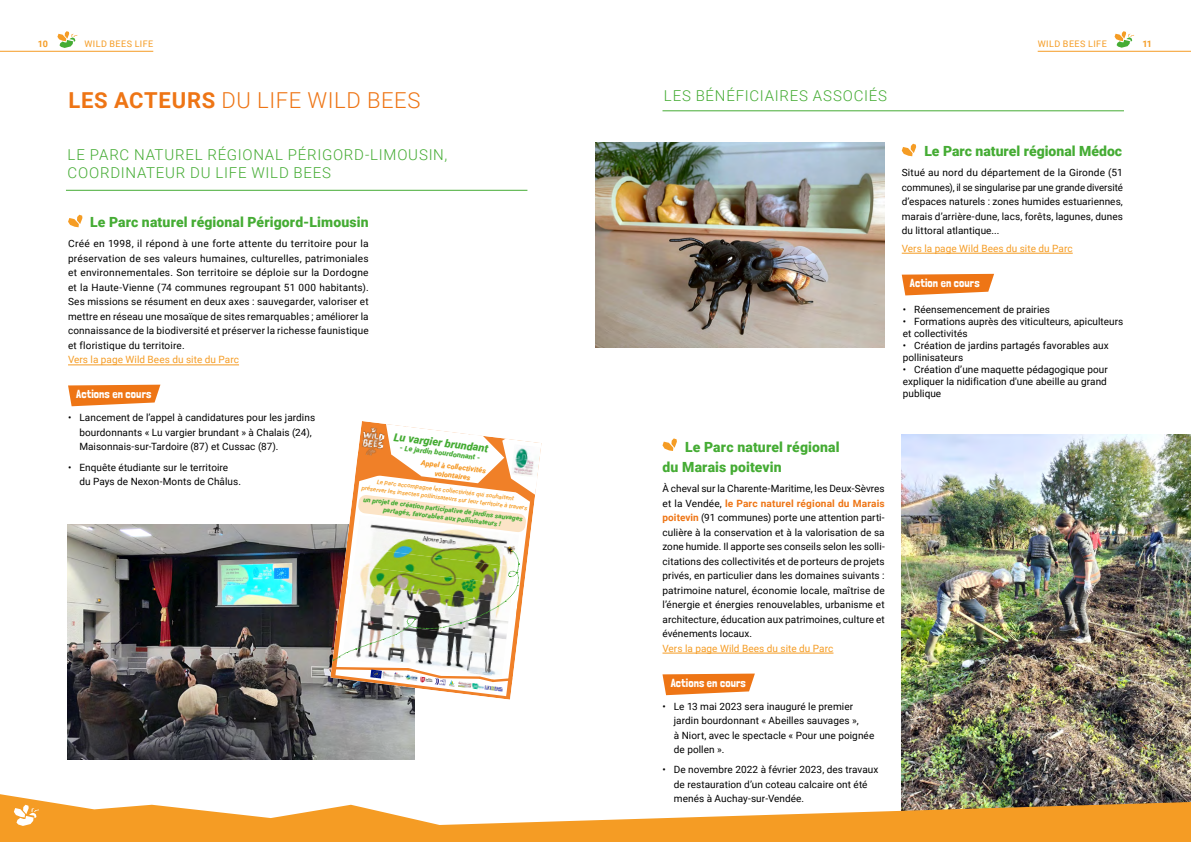
<style>
.page{position:relative;width:1191px;height:842px;background:#fff}
.page>*{position:absolute;margin:0;border:0;box-sizing:border-box;transform-origin:0 0}
.t1{font:300 22px "Roboto";letter-spacing:.03em;color:#ee7515}
.t2{font:300 15px/18px "Roboto";letter-spacing:.05em;color:#45ac34}
.t3{font:900 14px/20px "Roboto";letter-spacing:.01em;color:#45ac34}
.t4{font:11.7px "Londrina Solid";letter-spacing:.01em;color:#fff}
.t5{font:italic 900 10.9px "Roboto";color:#45ac34}
.t6{font:10px/14.5px "Roboto";letter-spacing:.005em;color:#000}
.t7{font:10px "Roboto";letter-spacing:.005em;color:#f59c24}
.t8{font:9px "Roboto";letter-spacing:.05em;color:#f59c24}
.t9{font:700 9px "Roboto";color:#f59c24}
.t10{font:italic 900 7.3px/8.8px "Roboto";color:#f59a28;text-align:center}
.t11{font:italic 900 7.3px "Roboto";color:#45ac34}
.t12{font:italic 900 6.7px/8px "Roboto";color:#45ac34;text-align:center}
.t13{font:italic 500 6.1px/8px "Roboto";color:#f59c24;text-align:center}
.s1{font-weight:700}
.s2{font-weight:700;color:#ee7515}
</style>
<div class="page">
<hr style="left:0;top:51px;width:153px;height:1px;background:#f59c24">
<hr style="left:1037px;top:51px;width:154px;height:1px;background:#f59c24">
<svg style="left:57px;top:31px;width:20px;height:17px"></svg>
<svg style="left:1114px;top:31px;width:20px;height:17px"></svg>
<img style="left:901px;top:434px;width:290px;height:360px">
<img style="left:595px;top:143px;width:289px;height:204px">
<hr style="left:68px;top:365px;width:171px;height:1px;background:#f59c24">
<svg style="left:68px;top:215px;width:14px;height:12px"></svg>
<svg style="left:68px;top:385px;width:92px;height:21px;background:#f08632"></svg>
<img style="left:68px;top:524px;width:346px;height:235px">
<svg style="left:330px;top:421px;width:181px;height:279px"></svg>
<svg style="left:335px;top:473px;width:196px;height:223px"></svg>
<svg style="left:331px;top:667px;width:181px;height:23px"></svg>
<img style="left:484px;top:685px;width:19px;height:7px">
<img style="left:356px;top:533px;width:161px;height:12px">
<img style="left:342px;top:661px;width:160px;height:17px">
<img style="left:333px;top:545px;width:189px;height:116px">
<svg style="left:355px;top:424px;width:186px;height:109px"></svg>
<img style="left:511px;top:444px;width:29px;height:33px">
<hr style="left:901px;top:253px;width:171px;height:1px;background:#f59c24">
<svg style="left:901px;top:144px;width:15px;height:12px"></svg>
<svg style="left:901px;top:274px;width:93px;height:21px;background:#f08734"></svg>
<svg style="left:662px;top:438px;width:15px;height:13px"></svg>
<hr style="left:662px;top:653px;width:171px;height:1px;background:#f59c24">
<svg style="left:662px;top:673px;width:93px;height:22px;background:#f08c3d"></svg>
<svg style="left:0;top:794px;width:1191px;height:48px;fill:#f59c24"></svg>
<svg style="left:14px;top:805px;width:25px;height:21px"></svg>
<hr style="left:66px;top:190px;width:461px;height:1px;background:#45ac34">
<hr style="left:662px;top:111px;width:462px;height:1px;background:#45ac34">
<p class="t9" style="left:38px;top:37px;width:12px">10</p>
<p class="t8" style="left:84px;top:37px;width:70px">WILD BEES LIFE</p>
<p class="t8" style="left:1037px;top:37px;width:70px">WILD BEES LIFE</p>
<p class="t9" style="left:1142px;top:37px;width:11px">11</p>
<h1 class="t1" style="left:68px;top:85px;width:353px"><span class="s1">LES ACTEURS</span> DU LIFE WILD BEES</h1>
<h2 class="t2" style="left:68px;top:145px;width:381px">LE PARC NATUREL RÉGIONAL PÉRIGORD-LIMOUSIN,<br>COORDINATEUR DU LIFE WILD BEES</h2>
<h3 class="t3" style="left:90px;top:212px;width:280px">Le Parc naturel régional Périgord-Limousin</h3>
<p class="t6" style="left:68px;top:236px;width:302px;text-align:justify">Créé en 1998, il répond à une forte attente du territoire pour la préservation de ses valeurs humaines, culturelles, patrimoniales et environnementales. Son territoire se déploie sur la Dordogne et la Haute-Vienne (74 communes regroupant 51 000 habitants).<br>Ses missions se résument en deux axes : sauvegarder, valoriser et mettre en réseau une mosaïque de sites remarquables ; améliorer la connaissance de la biodiversité et préserver la richesse faunistique et floristique du territoire.</p>
<p class="t7" style="left:68px;top:353px;width:172px">Vers la page Wild Bees du site du Parc</p>
<p class="t4" style="left:76px;top:387px;width:77px">Actions en cours</p>
<p class="t6" style="left:79px;top:410px;width:237px;text-indent:-11px">• Lancement de l’appel à candidatures pour les jardins bourdonnants « Lu vargier brundant » à Chalais (24),<br>Maisonnais-sur-Tardoire (87) et Cussac (87).</p>
<p class="t6" style="left:79px;top:459px;width:163px;text-indent:-11px">• Enquête étudiante sur le territoire du Pays de Nexon-Monts de Châlus.</p>
<p class="t5" style="left:395px;top:429px;width:96px;rotate:7deg">Lu vargier brundant</p>
<p class="t11" style="left:400px;top:442px;width:82px;rotate:7deg">- Le jardin bourdonnant -</p>
<p class="t10" style="left:422px;top:458px;width:67px;rotate:7deg">Appel à collectivités volontaires</p>
<p class="t13" style="left:363px;top:475px;width:168px;rotate:7deg">Le parc accompagne les collectivités qui souhaitent<br>préserver les insectes pollinisateurs sur leur territoire à travers</p>
<p class="t12" style="left:364px;top:495px;width:162px;rotate:7deg">un projet de création participative de jardins sauvages partagés, favorables aux pollinisateurs !</p>
<h2 class="t2" style="left:664px;top:86px;width:225px">LES BÉNÉFICIAIRES ASSOCIÉS</h2>
<h3 class="t3" style="left:662px;top:436px;width:179px;text-indent:23px">Le Parc naturel régional du Marais poitevin</h3>
<p class="t6" style="left:662px;top:481px;width:224px;text-align:justify">À cheval sur la Charente-Maritime, les Deux-Sèvres et la Vendée, <span class="s2">le Parc naturel régional du Marais poitevin</span> (91 communes) porte une attention parti&shy;culière à la conservation et à la valorisation de sa zone humide. Il apporte ses conseils selon les solli&shy;citations des collectivités et de porteurs de projets privés, en particulier dans les domaines suivants : patrimoine naturel, économie locale, maîtrise de l’énergie et énergies renouvelables, urbanisme et architecture, éducation aux patrimoines, culture et événements locaux.</p>
<p class="t7" style="left:662px;top:641px;width:172px">Vers la page Wild Bees du site du Parc</p>
<p class="t4" style="left:670px;top:676px;width:77px">Actions en cours</p>
<p class="t6" style="left:674px;top:698px;width:202px;text-indent:-11px">• Le 13 mai 2023 sera inauguré le premier jardin bourdonnant « Abeilles sauvages »,<br>à Niort, avec le spectacle « Pour une poignée de pollen ».</p>
<p class="t6" style="left:674px;top:762px;width:206px;text-indent:-11px">• De novembre 2022 à février 2023, des travaux de restauration d’un coteau calcaire ont été menés à Auchay-sur-Vendée.</p>
<h3 class="t3" style="left:924px;top:141px;width:199px">Le Parc naturel régional Médoc</h3>
<p class="t6" style="left:901px;top:165px;width:223px;text-align:justify">Situé au nord du département de la Gironde (51 communes), il se singularise par une grande diversité d’espaces naturels : zones humides estuariennes, marais d’arrière-dune, lacs, forêts, lagunes, dunes du littoral atlantique...</p>
<p class="t7" style="left:901px;top:241px;width:172px">Vers la page Wild Bees du site du Parc</p>
<p class="t4" style="left:910px;top:276px;width:71px">Action en cours</p>
<p class="t6" style="left:903px;top:302px;width:149px">• Réensemencement de prairies</p>
<p class="t6" style="left:903px;top:315px;width:222px;line-height:12px">• Formations auprès des viticulteurs, apiculteurs et collectivités</p>
<p class="t6" style="left:903px;top:339px;width:207px;line-height:12px">• Création de jardins partagés favorables aux pollinisateurs</p>
<p class="t6" style="left:903px;top:363px;width:206px;line-height:12px;text-align:justify">• Création d’une maquette pédagogique pour expliquer la nidification d'une abeille au grand publique</p>
</div>
